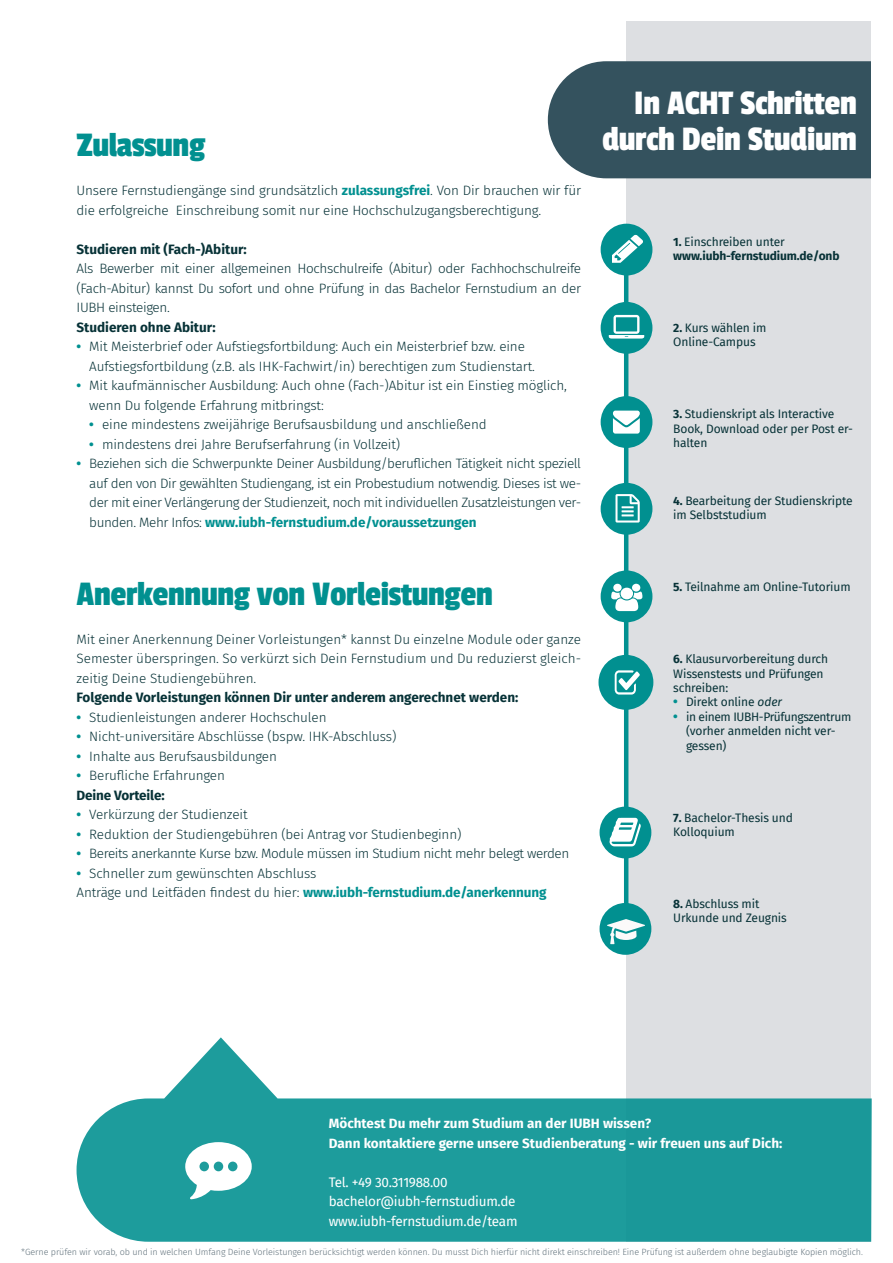
<style>
.page{position:relative;width:893px;height:1263px;background:#fff}
.page>*{position:absolute;margin:0;border:0;box-sizing:border-box;transform-origin:0 0}
.t1{font:36px "Passion One";letter-spacing:-.01em;color:#019090}
.t2{font:36px "Passion One";letter-spacing:-.01em;color:#fff}
.t3{font:300 13.5px/19.5px "Fira Sans";letter-spacing:-.01em;color:#073237}
.t4{font:700 13.5px "Fira Sans";color:#073237}
.t5{font:700 13.5px/19.5px "Fira Sans";color:#fff}
.t6{font:13.5px/19.5px "Fira Sans";letter-spacing:-.02em;color:#fff}
.t7{font:300 13.5px "Fira Sans";letter-spacing:-.03em;color:#073237}
.t8{font:12px/14.4px "Fira Sans";letter-spacing:-.01em;color:#073237}
.t9{font:700 12px/14.4px "Fira Sans";letter-spacing:-.01em;color:#073237}
.t10{font:300 9px "Fira Sans";letter-spacing:-.01em;color:#64747e}
.s1{font-weight:700;color:#019090}
.s2{font-weight:400}
.s3{font-weight:700}
.s4{font-weight:700;font-size:13.5px;color:#019090}
.s5{font-style:italic}
</style>
<div class="page">
<div style="left:626px;top:21px;width:246px;height:1221px;background:#dddfe2"></div>
<hr style="left:624px;top:258px;width:4px;height:675px;background:#019090">
<div style="left:548px;top:61px;width:324px;height:117px;background:#34525e"></div>
<div style="left:598px;top:655px;width:55px;height:55px;background:#019090;border-radius:50%"></div>
<svg style="left:615px;top:670px;width:25px;height:24px"></svg>
<div style="left:601px;top:224px;width:51px;height:51px;background:#019090;border-radius:50%"></div>
<svg style="left:612px;top:235px;width:31px;height:28px"></svg>
<div style="left:601px;top:302px;width:51px;height:52px;background:#019090;border-radius:50%"></div>
<svg style="left:609px;top:315px;width:35px;height:24px"></svg>
<div style="left:601px;top:483px;width:51px;height:52px;background:#019090;border-radius:50%"></div>
<svg style="left:615px;top:494px;width:25px;height:28px"></svg>
<div style="left:601px;top:570px;width:51px;height:52px;background:#019090;border-radius:50%"></div>
<svg style="left:611px;top:584px;width:31px;height:27px"></svg>
<div style="left:600px;top:806px;width:51px;height:52px;background:#019090;border-radius:50%"></div>
<svg style="left:609px;top:817px;width:32px;height:29px"></svg>
<div style="left:600px;top:903px;width:51px;height:52px;background:#019090;border-radius:50%"></div>
<svg style="left:607px;top:919px;width:38px;height:25px"></svg>
<div style="left:601px;top:396px;width:51px;height:52px;background:#019090;border-radius:50%"></div>
<svg style="left:613px;top:411px;width:27px;height:23px"></svg>
<svg style="left:77px;top:1037px;width:795px;height:205px;fill:#1d9c9c"></svg>
<svg style="left:185px;top:1142px;width:67px;height:57px"></svg>
<h1 class="t2" style="left:634px;top:84px;width:224px">In ACHT Schritten</h1>
<h1 class="t1" style="left:77px;top:126px;width:130px">Zulassung</h1>
<h1 class="t2" style="left:602px;top:120px;width:256px">durch Dein Studium</h1>
<p class="t3" style="left:77px;top:181px;width:506px">Unsere Fernstudiengänge sind grundsätzlich <span class="s1">zulassungsfrei</span>. Von Dir brauchen wir für die erfolgreiche Einschreibung somit nur eine Hochschulzugangsberechtigung.</p>
<p class="t4" style="left:77px;top:238px;width:172px">Studieren mit (Fach-)Abitur:</p>
<p class="t3" style="left:77px;top:259px;width:506px;text-align:justify">Als Bewerber mit einer allgemeinen Hochschulreife (Abitur) oder Fachhochschulreife (Fach-Abitur) kannst Du sofort und ohne Prüfung in das Bachelor Fernstudium an der IUBH einsteigen.</p>
<p class="t4" style="left:77px;top:316px;width:141px">Studieren ohne Abitur:</p>
<p class="t3" style="left:89px;top:337px;width:447px;text-indent:-13px"><span class="s1">•</span> Mit Meisterbrief oder Aufstiegsfortbildung: Auch ein Meisterbrief bzw. eine<br>Aufstiegsfortbildung (z.B. als IHK-Fachwirt/in) berechtigen zum Studienstart.</p>
<p class="t3" style="left:89px;top:376px;width:479px;text-indent:-13px"><span class="s1">•</span> Mit kaufmännischer Ausbildung: Auch ohne (Fach-)Abitur ist ein Einstieg möglich, wenn Du folgende Erfahrung mitbringst:</p>
<p class="t3" style="left:89px;top:415px;width:399px"><span class="s1">•</span> eine mindestens zweijährige Berufsausbildung und anschließend</p>
<p class="t3" style="left:89px;top:434px;width:313px"><span class="s1">•</span> mindestens drei Jahre Berufserfahrung (in Vollzeit)</p>
<p class="t3" style="left:89px;top:454px;width:493px;text-align:justify;text-indent:-13px"><span class="s1">•</span> Beziehen sich die Schwerpunkte Deiner Ausbildung/beruflichen Tätigkeit nicht speziell auf den von Dir gewählten Studiengang, ist ein Probestudium notwendig. Dieses ist we&shy;der mit einer Verlängerung der Studienzeit, noch mit individuellen Zusatzleistungen ver&shy;bunden. Mehr Infos: <span class="s1">www.iubh-fernstudium.de/voraussetzungen</span></p>
<p class="t9" style="left:673px;top:233px;width:168px">1. <span class="s2">Einschreiben unter </span>www.iubh-fernstudium.de/onb</p>
<p class="t8" style="left:673px;top:320px;width:95px"><span class="s3">2.</span> Kurs wählen im<br>Online-Campus</p>
<p class="t8" style="left:673px;top:407px;width:181px"><span class="s3">3.</span> Studienskript als Interactive<br>Book, Download oder per Post er&shy;halten</p>
<p class="t8" style="left:673px;top:493px;width:181px"><span class="s3">4.</span> Bearbeitung der Studienskripte im Selbststudium</p>
<h1 class="t1" style="left:77px;top:575px;width:418px">Anerkennung von Vorleistungen</h1>
<p class="t3" style="left:77px;top:629px;width:506px;text-align:justify">Mit einer Anerkennung Deiner Vorleistungen* kannst Du einzelne Module oder ganze Semester überspringen. So verkürzt sich Dein Fernstudium und Du reduzierst gleich&shy;zeitig Deine Studiengebühren.</p>
<p class="t4" style="left:77px;top:686px;width:443px">Folgende Vorleistungen können Dir unter anderem angerechnet werden:</p>
<p class="t3" style="left:77px;top:707px;width:252px"><span class="s1">•</span> Studienleistungen anderer Hochschulen</p>
<p class="t3" style="left:77px;top:727px;width:321px"><span class="s1">•</span> Nicht-universitäre Abschlüsse (bspw. IHK-Abschluss)</p>
<p class="t3" style="left:77px;top:746px;width:202px"><span class="s1">•</span> Inhalte aus Berufsausbildungen</p>
<p class="t3" style="left:77px;top:766px;width:150px"><span class="s1">•</span> Berufliche Erfahrungen<br><span class="s3">Deine Vorteile:</span></p>
<p class="t3" style="left:77px;top:805px;width:173px"><span class="s1">•</span> Verkürzung der Studienzeit</p>
<p class="t3" style="left:77px;top:824px;width:386px"><span class="s1">•</span> Reduktion der Studiengebühren (bei Antrag vor Studienbeginn)</p>
<p class="t7" style="left:77px;top:844px;width:494px"><span class="s1">•</span> Bereits anerkannte Kurse bzw. Module müssen im Studium nicht mehr belegt werden</p>
<p class="t3" style="left:77px;top:863px;width:472px"><span class="s1">•</span> Schneller zum gewünschten Abschluss<br>Anträge und Leitfäden findest du hier: <span class="s1">www.iubh-fernstudium.de/anerkennung</span></p>
<p class="t8" style="left:673px;top:579px;width:179px"><span class="s3">5.</span> Teilnahme am Online-Tutorium</p>
<p class="t8" style="left:673px;top:651px;width:156px"><span class="s3">6.</span> Klausurvorbereitung durch<br>Wissenstests und Prüfungen schreiben:</p>
<p class="t8" style="left:673px;top:695px;width:110px"><span class="s4">•</span> Direkt online <span class="s5">oder</span></p>
<p class="t8" style="left:686px;top:709px;width:167px;text-indent:-13px"><span class="s4">•</span> in einem IUBH-Prüfungszentrum (vorher anmelden nicht ver&shy;gessen)</p>
<p class="t8" style="left:673px;top:810px;width:121px"><span class="s3">7.</span> Bachelor-Thesis und<br>Kolloquium</p>
<p class="t8" style="left:673px;top:896px;width:115px"><span class="s3">8.</span> Abschluss mit<br>Urkunde und Zeugnis</p>
<p class="t5" style="left:329px;top:1113px;width:455px">Möchtest Du mehr zum Studium an der IUBH wissen?<br>Dann kontaktiere gerne unsere Studienberatung - wir freuen uns auf Dich:</p>
<p class="t6" style="left:329px;top:1172px;width:190px">Tel. +49 30.311988.00 bachelor@iubh-fernstudium.de www.iubh-fernstudium.de/team</p>
<p class="t10" style="left:21px;top:1245px;width:843px">*Gerne prüfen wir vorab, ob und in welchen Umfang Deine Vorleistungen berücksichtigt werden können. Du musst Dich hierfür nicht direkt einschreiben! Eine Prüfung ist außerdem ohne beglaubigte Kopien möglich.</p>
</div>
